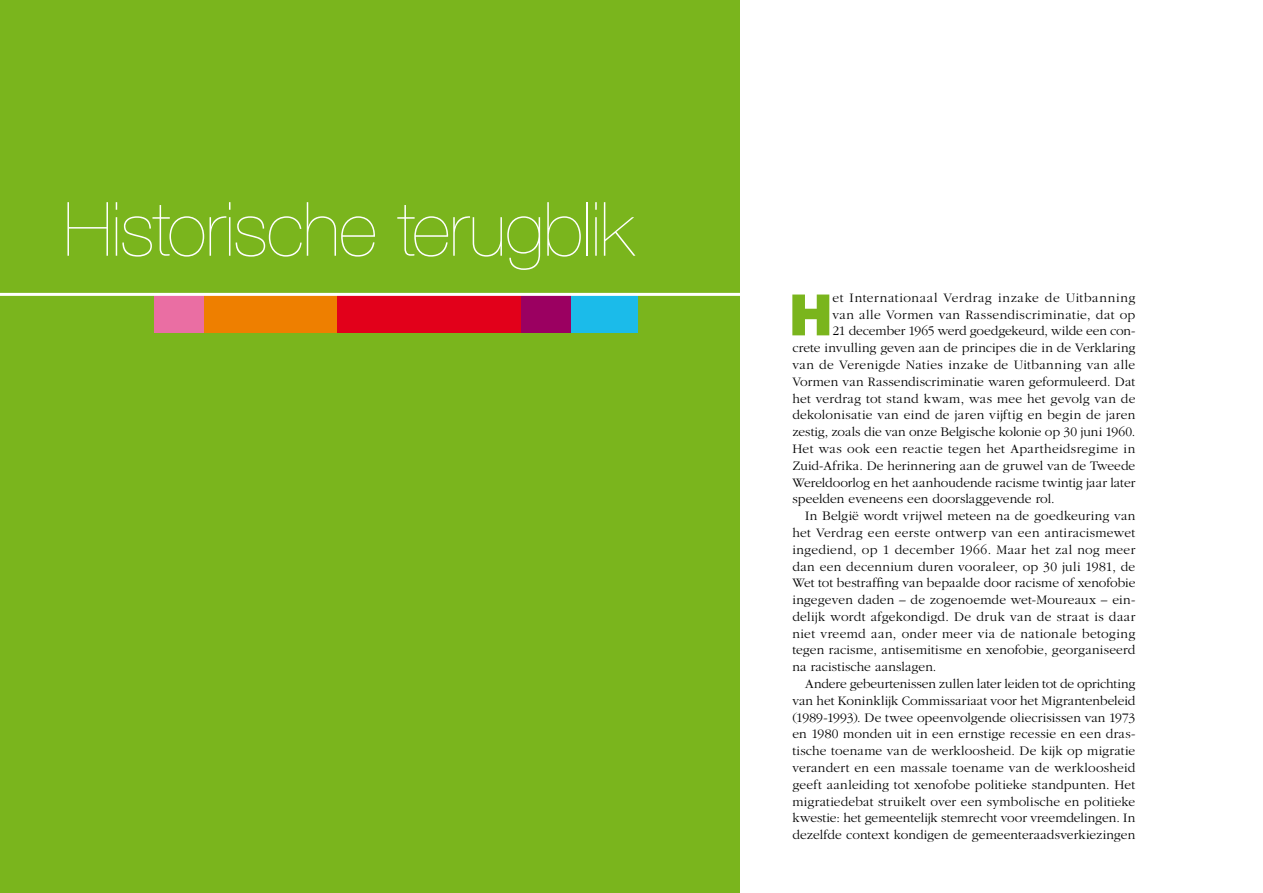
<style>
.page{position:relative;width:1263px;height:893px;background:#fff}
.page>*{position:absolute;margin:0;border:0;box-sizing:border-box;transform-origin:0 0}
.t1{font:200 75px "Helvetica Neue";letter-spacing:-.015em;color:#fff}
.t2{font:900 57.15px "Helvetica Neue";color:#7ab51d}
.t3{font:300 13.5px "ITC Garamond Std";letter-spacing:.01em;color:#000}
.t4{font:300 13.5px "ITC Garamond Std";letter-spacing:-.01em;color:#000}
.t5{font:300 13.5px "ITC Garamond Std";letter-spacing:.03em;color:#000}
.t6{font:300 13.5px "ITC Garamond Std";letter-spacing:.045em;color:#000}
.t7{font:300 13.5px "ITC Garamond Std";letter-spacing:.035em;color:#000}
</style>
<div class="page">
<div style="left:0;top:0;width:740px;height:893px;background:#7ab51d"></div>
<div style="left:154px;top:294px;width:50px;height:39px;background:#ea6ea3"></div>
<div style="left:204px;top:294px;width:134px;height:39px;background:#ee7f00"></div>
<div style="left:338px;top:294px;width:183px;height:39px;background:#e2001a"></div>
<div style="left:521px;top:294px;width:50px;height:39px;background:#9b0061"></div>
<div style="left:571px;top:294px;width:67px;height:39px;background:#1bbbea"></div>
<hr style="left:0;top:293px;width:778px;height:3px;background:#fff">
<h1 class="t1" style="left:63px;top:186px;width:571px">Historische terugblik</h1>
<h2 class="t2" style="left:789px;top:281px;width:38px">H</h2>
<p class="t6" style="left:832px;top:290px;width:304px">et Internationaal Verdrag inzake de Uitbanning</p>
<p class="t7" style="left:832px;top:307px;width:304px">van alle Vormen van Rassendiscriminatie, dat op</p>
<p class="t4" style="left:832px;top:324px;width:304px">21 december 1965 werd goedgekeurd, wilde een con-</p>
<p class="t3" style="left:792px;top:341px;width:345px">crete invulling geven aan de principes die in de Verklaring</p>
<p class="t5" style="left:792px;top:357px;width:344px">van de Verenigde Naties inzake de Uitbanning van alle</p>
<p class="t3" style="left:792px;top:374px;width:344px">Vormen van Rassendiscriminatie waren geformuleerd. Dat</p>
<p class="t3" style="left:792px;top:391px;width:345px">het verdrag tot stand kwam, was mee het gevolg van de</p>
<p class="t3" style="left:792px;top:408px;width:345px">dekolonisatie van eind de jaren vijftig en begin de jaren</p>
<p class="t3" style="left:792px;top:425px;width:345px">zestig, zoals die van onze Belgische kolonie op 30 juni 1960.</p>
<p class="t3" style="left:792px;top:441px;width:344px">Het was ook een reactie tegen het Apartheidsregime in</p>
<p class="t3" style="left:792px;top:458px;width:344px">Zuid-Afrika. De herinnering aan de gruwel van de Tweede</p>
<p class="t3" style="left:792px;top:475px;width:344px">Wereldoorlog en het aanhoudende racisme twintig jaar later</p>
<p class="t3" style="left:792px;top:492px;width:264px">speelden eveneens een doorslaggevende rol.</p>
<p class="t3" style="left:805px;top:509px;width:332px">In België wordt vrijwel meteen na de goedkeuring van</p>
<p class="t3" style="left:792px;top:525px;width:344px">het Verdrag een eerste ontwerp van een antiracismewet</p>
<p class="t3" style="left:792px;top:542px;width:344px">ingediend, op 1 december 1966. Maar het zal nog meer</p>
<p class="t3" style="left:792px;top:559px;width:344px">dan een decennium duren vooraleer, op 30 juli 1981, de</p>
<p class="t3" style="left:792px;top:576px;width:345px">Wet tot bestraffing van bepaalde door racisme of xenofobie</p>
<p class="t3" style="left:792px;top:593px;width:344px">ingegeven daden – de zogenoemde wet-Moureaux – ein-</p>
<p class="t3" style="left:792px;top:609px;width:345px">delijk wordt afgekondigd. De druk van de straat is daar</p>
<p class="t5" style="left:792px;top:626px;width:344px">niet vreemd aan, onder meer via de nationale betoging</p>
<p class="t3" style="left:792px;top:643px;width:344px">tegen racisme, antisemitisme en xenofobie, georganiseerd</p>
<p class="t3" style="left:792px;top:660px;width:146px">na racistische aanslagen.</p>
<p class="t4" style="left:805px;top:677px;width:332px">Andere gebeurtenissen zullen later leiden tot de oprichting</p>
<p class="t3" style="left:792px;top:693px;width:344px">van het Koninklijk Commissariaat voor het Migrantenbeleid</p>
<p class="t3" style="left:792px;top:710px;width:344px">(1989-1993). De twee opeenvolgende oliecrisissen van 1973</p>
<p class="t3" style="left:792px;top:727px;width:344px">en 1980 monden uit in een ernstige recessie en een dras-</p>
<p class="t3" style="left:792px;top:744px;width:344px">tische toename van de werkloosheid. De kijk op migratie</p>
<p class="t3" style="left:792px;top:760px;width:344px">verandert en een massale toename van de werkloosheid</p>
<p class="t3" style="left:792px;top:777px;width:344px">geeft aanleiding tot xenofobe politieke standpunten. Het</p>
<p class="t3" style="left:792px;top:794px;width:344px">migratiedebat struikelt over een symbolische en politieke</p>
<p class="t3" style="left:792px;top:811px;width:344px">kwestie: het gemeentelijk stemrecht voor vreemdelingen. In</p>
<p class="t3" style="left:792px;top:828px;width:344px">dezelfde context kondigen de gemeenteraadsverkiezingen</p>
</div>
